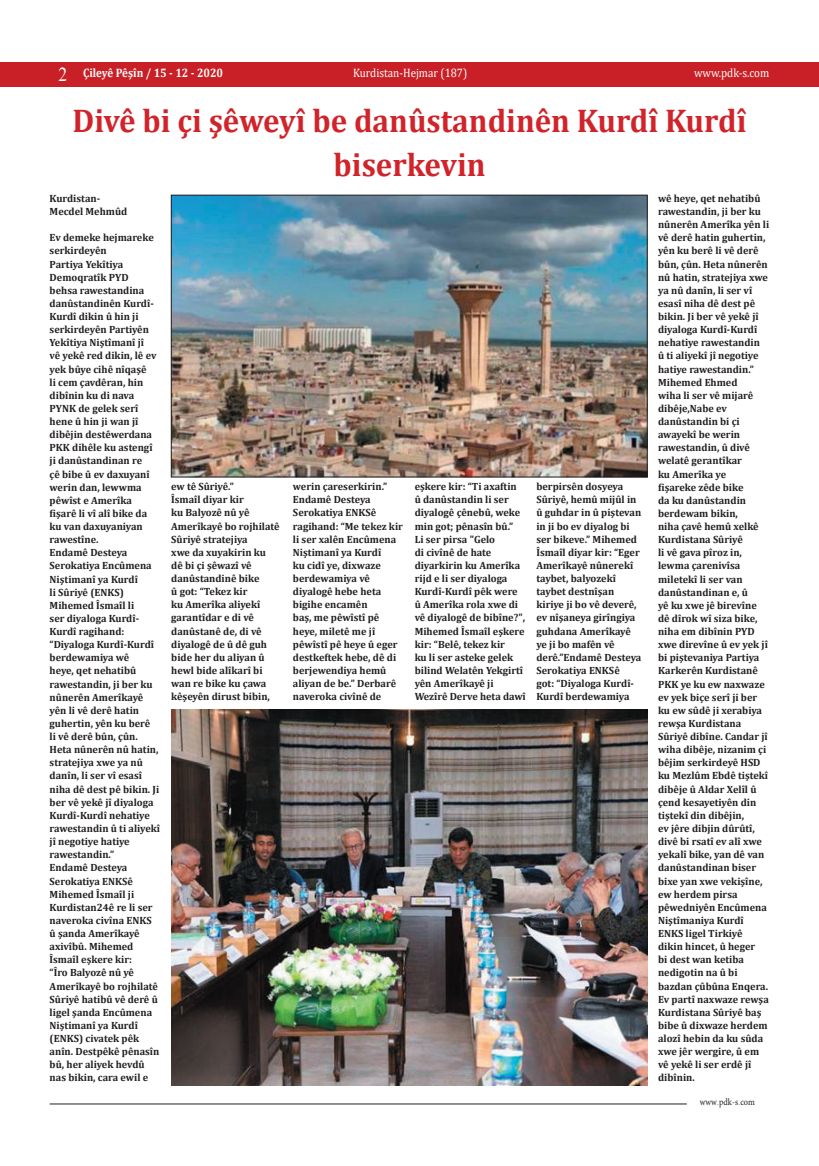
<style>
.page{position:relative;width:819px;height:1166px;background:#fff}
.page>*{position:absolute;margin:0;border:0;box-sizing:border-box;transform-origin:0 0}
.t1{font:700 32.99px/43.8px "Cambria";color:#d1232a;text-align:center;scale:.94 1}
.t2{font:20.74px "PT Bold Heading";color:#fff;scale:.88 1}
.t3{font:12.25px "Cambria";color:#fff;scale:.9 1}
.t4{font:700 12.25px "Cambria";color:#fff;scale:.9 1}
.t5{font:700 10.5px/13.1px "Cambria";color:#231f20}
.t6{font:9.62px "Minion Pro";color:#231f20;scale:.86 1}
.s1{font-family:"PT Bold Heading"}
</style>
<div class="page">
<hr style="left:50px;top:1103px;width:636px;height:1px;background:#231f20">
<div style="left:0;top:62px;width:819px;height:25px;background:#c82026"></div>
<img style="left:173px;top:197px;width:472px;height:278px">
<div style="left:171px;top:195px;width:476px;height:282px;border:1px solid #231f20"></div>
<img style="left:171px;top:710px;width:476px;height:376px">
<h2 class="t2" style="left:58px;top:62px;width:12px">2</h2>
<p class="t4" style="left:83px;top:64px;width:157px">Çileyê Pêşîn / 15 - 12 - 2020</p>
<p class="t3" style="left:353px;top:65px;width:128px">Kurdistan-Hejmar (187)</p>
<p class="t3" style="left:694px;top:65px;width:85px">www.pdk .s- com</p>
<h1 class="t1" style="left:73px;top:98px;width:718px">Divê bi çi şêweyî be danûstandinên Kurdî Kurdî biserkevin</h1>
<p class="t5" style="left:50px;top:204px;width:79px">Mecdel Mehmûd</p>
<p class="t5" style="left:658px;top:191px;width:104px">wê heye, qet nehatibû</p>
<p class="t5" style="left:658px;top:204px;width:104px">rawestandin ji, ber ku</p>
<p class="t5" style="left:658px;top:218px;width:113px">nûnerên Amerîka yên li</p>
<p class="t5" style="left:658px;top:231px;width:109px">vê derê hatin guhertin,</p>
<p class="t5" style="left:658px;top:244px;width:102px">yên ku berê li vê derê</p>
<p class="t5" style="left:658px;top:257px;width:111px">bûn, çûn. Heta nûnerên</p>
<p class="t5" style="left:658px;top:270px;width:111px">nû hatin, stratejiya xwe</p>
<p class="t5" style="left:658px;top:283px;width:96px">ya nû danîn li, ser vî</p>
<p class="t5" style="left:658px;top:296px;width:99px">esasî niha dê dest pê</p>
<p class="t5" style="left:658px;top:309px;width:102px">bikin Ji. ber vê yekê jî</p>
<p class="t5" style="left:658px;top:323px;width:101px">diyaloga Kurdî-Kurdî</p>
<p class="t5" style="left:658px;top:336px;width:103px">nehatiye rawestandin</p>
<p class="t5" style="left:658px;top:349px;width:102px">tiû aliyekî jî negotiye</p>
<p class="t5" style="left:658px;top:362px;width:97px">hatiye rawestandin“.</p>
<p class="t5" style="left:658px;top:375px;width:81px">Mihemed Ehmed</p>
<p class="t5" style="left:658px;top:388px;width:97px">wiha li ser vê mijarê</p>
<p class="t5" style="left:658px;top:401px;width:70px">dibêje,Nabe ev</p>
<p class="t5" style="left:658px;top:414px;width:83px">danûstandin bi çi</p>
<p class="t5" style="left:658px;top:428px;width:84px">awayekî be werin</p>
<p class="t5" style="left:658px;top:441px;width:93px">rawestandin û, divê</p>
<p class="t5" style="left:658px;top:454px;width:85px">welatê gerantîkar</p>
<p class="t5" style="left:658px;top:467px;width:70px">ku Amerîka ye</p>
<p class="t5" style="left:661px;top:480px;width:84px">işareke zêde bike</p>
<p class="t5" style="left:658px;top:493px;width:89px">da ku danûstandin</p>
<p class="t5" style="left:658px;top:506px;width:81px">berdewam bikin,</p>
<p class="t5" style="left:658px;top:519px;width:102px">niha çavê hemû xelkê</p>
<p class="t5" style="left:658px;top:533px;width:86px">Kurdistana Sûriyê</p>
<p class="t5" style="left:658px;top:546px;width:85px">li vê gava pîroz in,</p>
<p class="t5" style="left:658px;top:559px;width:84px">lewma çarenivîsa</p>
<p class="t5" style="left:658px;top:572px;width:86px">miletekî li ser van</p>
<p class="t5" style="left:658px;top:585px;width:91px">danûstandinan û,e</p>
<p class="t5" style="left:658px;top:598px;width:100px">yê ku xwe jê birevîne</p>
<p class="t5" style="left:658px;top:611px;width:101px">dê dîrok wî siza bike,</p>
<p class="t5" style="left:658px;top:624px;width:98px">niha em dibînin PYD</p>
<p class="t5" style="left:658px;top:638px;width:111px">xwe direvîne û ev yek jî</p>
<p class="t5" style="left:658px;top:651px;width:103px">bi piştevaniya Partiya</p>
<p class="t5" style="left:658px;top:664px;width:101px">Karkerên Kurdistanê</p>
<p class="t5" style="left:658px;top:677px;width:108px">PKK ye ku ew naxwaze</p>
<p class="t5" style="left:658px;top:690px;width:101px">ev yek biçe serî ji ber</p>
<p class="t5" style="left:658px;top:703px;width:105px">ku ew sûdê ji xerabiya</p>
<p class="t5" style="left:658px;top:716px;width:85px">rewşa Kurdistana</p>
<p class="t5" style="left:658px;top:729px;width:111px">Sûriyê dibîne. Candar jî</p>
<p class="t5" style="left:658px;top:743px;width:110px">wiha dibêje, nizanim çi</p>
<p class="t5" style="left:658px;top:756px;width:104px">bêjim serkirdeyê HSD</p>
<p class="t5" style="left:658px;top:769px;width:112px">ku Mezlûm Ebdê tiştekî</p>
<p class="t5" style="left:658px;top:782px;width:100px">dibêje û Aldar Xelîl û</p>
<p class="t5" style="left:658px;top:795px;width:100px">çend kesayetiyên din</p>
<p class="t5" style="left:658px;top:808px;width:88px">tiştekî din dibêjin,</p>
<p class="t5" style="left:658px;top:821px;width:98px">ev jêre dibjin dûrûtî,</p>
<p class="t5" style="left:658px;top:834px;width:105px">divê bi rsatî ev alî xwe</p>
<p class="t5" style="left:658px;top:848px;width:108px">yekalî bike, yan dê van</p>
<p class="t5" style="left:658px;top:861px;width:100px">danûstandinan biser</p>
<p class="t5" style="left:658px;top:874px;width:106px">bixe yan xwe vekişîne,</p>
<p class="t5" style="left:658px;top:887px;width:81px">ew herdem pirsa</p>
<p class="t5" style="left:658px;top:900px;width:110px">pêwedniyên Encûmena</p>
<p class="t5" style="left:658px;top:913px;width:87px">Niştîmaniya Kurdî</p>
<p class="t5" style="left:658px;top:926px;width:86px">ENKS ligel Tirkiyê</p>
<p class="t5" style="left:658px;top:939px;width:99px">dikin hincet û, heger</p>
<p class="t5" style="left:658px;top:953px;width:87px">bi dest wan ketiba</p>
<p class="t5" style="left:658px;top:966px;width:81px">nedigotin na û bi</p>
<p class="t5" style="left:658px;top:979px;width:111px">bazdan çûbûna Enqera.</p>
<p class="t5" style="left:658px;top:992px;width:112px">Ev partî naxwaze rewşa</p>
<p class="t5" style="left:658px;top:1005px;width:105px">Kurdistana Sûriyê baş</p>
<p class="t5" style="left:658px;top:1018px;width:111px">bibe û dixwaze herdem</p>
<p class="t5" style="left:658px;top:1031px;width:107px">alozî hebin da ku sûda</p>
<p class="t5" style="left:658px;top:1044px;width:103px">xwe jêr wergire û, em</p>
<p class="t5" style="left:658px;top:1058px;width:95px">vê yekê li ser erdê jî</p>
<p class="t5" style="left:658px;top:1071px;width:38px">dibînin.</p>
<p class="t5" style="left:50px;top:191px;width:52px">Kurdistan-</p>
<p class="t5" style="left:50px;top:231px;width:106px">Ev demeke hejmareke serkirdeyên<br>Partiya Yekîtiya<br>Demoqratîk PYD behsa rawestandina</p>
<p class="t5" style="left:50px;top:309px;width:90px">Kurdî dikin û hin ji</p>
<p class="t5" style="left:50px;top:296px;width:106px">danûstandinên Kurdî-</p>
<p class="t5" style="left:50px;top:323px;width:101px">serkirdeyên Partiyên</p>
<p class="t5" style="left:50px;top:336px;width:96px">Yekîtiya Niştîmanî jî</p>
<p class="t5" style="left:50px;top:349px;width:108px">vê yekê red dikin lê, ev</p>
<p class="t5" style="left:50px;top:362px;width:98px">yek bûye cihê nîqaşê</p>
<p class="t5" style="left:50px;top:375px;width:95px">li cem çavdêran, hin</p>
<p class="t5" style="left:50px;top:388px;width:86px">dibînin ku di nava</p>
<p class="t5" style="left:50px;top:401px;width:90px">PYNK de gelek serî</p>
<p class="t5" style="left:50px;top:414px;width:90px">hene û hin ji wan jî</p>
<p class="t5" style="left:50px;top:428px;width:104px">dibêjin destêwerdana</p>
<p class="t5" style="left:50px;top:441px;width:104px">PKK dihêle ku astengî</p>
<p class="t5" style="left:50px;top:454px;width:94px">ji danûstandinan re</p>
<p class="t5" style="left:50px;top:467px;width:102px">çê bibe û ev daxuyanî</p>
<p class="t5" style="left:50px;top:480px;width:94px">werin dan, lewwma</p>
<p class="t5" style="left:50px;top:493px;width:84px">pêwîst e Amerîka</p>
<p class="t5" style="left:53px;top:506px;width:96px">işarê li vî alî bike da</p>
<p class="t5" style="left:50px;top:519px;width:95px">ku van daxuyaniyan</p>
<p class="t5" style="left:50px;top:533px;width:50px">rawestîne.</p>
<p class="t5" style="left:50px;top:546px;width:79px">Endamê Desteya</p>
<p class="t5" style="left:50px;top:559px;width:104px">Serokatiya Encûmena</p>
<p class="t5" style="left:50px;top:572px;width:90px">Niştimanî ya Kurdî</p>
<p class="t5" style="left:50px;top:585px;width:76px">li Sûriyê (ENKS(</p>
<p class="t5" style="left:50px;top:598px;width:86px">Mihemed Îsmaîl li</p>
<p class="t5" style="left:50px;top:624px;width:76px">Kurdî ragihand:</p>
<p class="t5" style="left:171px;top:480px;width:110px">ew tê Sûriyê“.<br>Îsmaîl diyar kir<br>ku Balyozê nû yê<br>Amerîkayê bo rojhilatê<br>Sûriyê stratejiya<br>xwe da xuyakirin ku dê bi çi şêwazî vê danûstandinê bike<br>û got “: Tekez kir<br>ku Amerîka aliyekî garantîdar e di vê danûstanê de, di vê diyalogê de û dê guh bide her du aliyan û hewl bide alîkarî bi wan re bike ku çawa kêşeyên dirust bibin,</p>
<p class="t5" style="left:293px;top:480px;width:111px">werin çareserkirin“.<br>Endamê Desteya<br>Serokatiya ENKSê ragihand “: Me tekez kir li ser xalên Encûmena<br>Niştimanî ya Kurdî<br>ku cidî ye, dixwaze berdewamiya vê diyalogê hebe heta bigihe encamên<br>baş, me pêwîstî pê heye, miletê me jî pêwîstî pê heye û eger destkeftek hebe, dê di berjewendiya hemû aliyan de be” . Derbarê naveroka civînê de</p>
<p class="t5" style="left:414px;top:480px;width:113px">eşkere kir “: Ti axaftin<br>û danûstandin li ser diyalogê çênebû, weke min got; pênasîn bû “.<br>Li ser pirsa "Gelo<br>di civînê de hate diyarkirin ku Amerîka rijd lie ser diyaloga<br>Kurdî-Kurdî pêk were û Amerîka rola xwe di vê diyalogê de bibîne ,"?<br>Mihemed Îsmaîl eşkere kir “: Belê, tekez kir<br>ku li ser asteke gelek bilind Welatên Yekgirtî yên Amerîkayê ji<br>Wezîrê Derve heta dawî</p>
<p class="t5" style="left:536px;top:480px;width:107px">berpirsên dosyeya<br>Sûriyê, hemû mijûl in û guhdar in û piştevan in ji bo ev diyalog bi ser bikeve” . Mihemed<br>Îsmaîl diyar kir “: Eger<br>Amerîkayê nûnerekî taybet, balyozekî taybet destnîşan kiriye ji bo vê deverê, ev nîşaneya girîngiya guhdana Amerîkayê ye ji bo mafên vê<br>derê”. Endamê Desteya<br>Serokatiya ENKSê</p>
<p class="t5" style="left:50px;top:611px;width:91px">ser diyaloga Kurdî-</p>
<p class="t5" style="left:50px;top:638px;width:112px">“Diyaloga Kurdî-Kurdî berdewamiya wê<br>heye, qet nehatibû rawestandin ji, ber ku nûnerên Amerîkayê yên li vê derê hatin guhertin, yên ku berê<br>li vê derê bûn, çûn.<br>Heta nûnerên nû hatin, stratejiya xwe ya nû danîn li, ser vî esasî niha dê dest pê bikin Ji. ber vê yekê jî diyaloga<br>Kurdî-Kurdî nehatiye rawestandin tiû aliyekî jî negotiye hatiye rawestandin“.<br>Endamê Desteya<br>Serokatiya ENKSê<br>Mihemed Îsmaîl ji<br>Kurdistan24ê re li ser naveroka civîna ENKS û şanda Amerîkayê axivîbû. Mihemed<br>Îsmaîl eşkere kir:<br>“Îro Balyozê nû yê<br>Amerîkayê bo rojhilatê<br>Sûriyê hatibû vê derê û ligel şanda Encûmena<br>Niştimanî ya Kurdî (ENKS) civatek pêk anîn. Destpêkê pênasîn bû, her aliyek hevdû nas bikin, cara ewil e</p>
<p class="t5" style="left:536px;top:676px;width:99px">got “: Diyaloga Kurdî-</p>
<p class="t5" style="left:536px;top:690px;width:95px">Kurdî berdewamiya</p>
<p class="t6" style="left:699px;top:1096px;width:66px">www<span class="s1">.</span>pdk <span class="s1">.</span>s- com</p>
</div>
